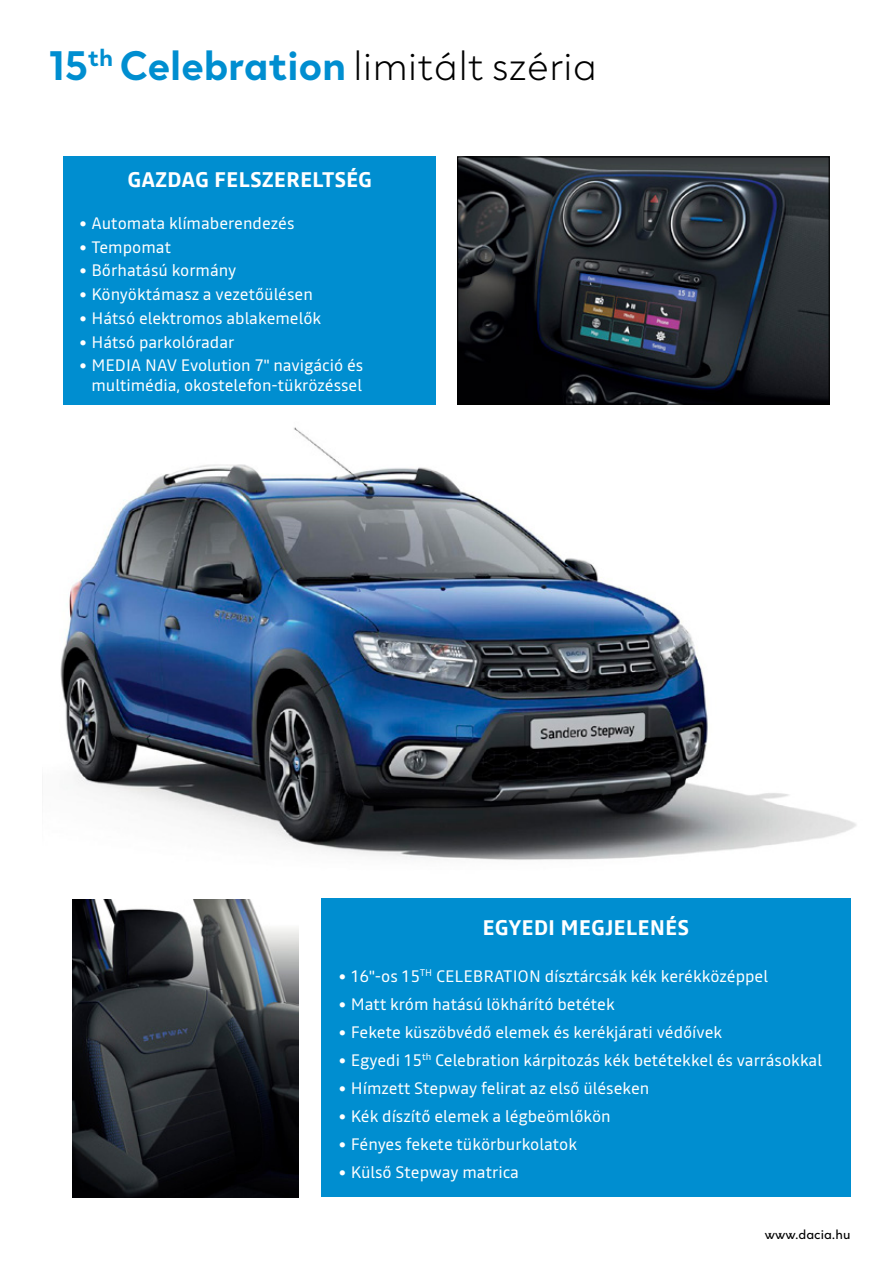
<style>
.page{position:relative;width:893px;height:1263px;background:#fff}
.page>*{position:absolute;margin:0;border:0;box-sizing:border-box;transform-origin:0 0}
.t1{font:300 42px "Dacia Spirit";color:#000}
.t2{font:700 21px "Read";color:#fff}
.t3{font:16.5px/19.5px "Read";color:#fff;text-align:right}
.t4{font:13.5px "Dacia Spirit";color:#000}
.s1{font-weight:700;color:#008ed0}
.s2{font-family:"Renault Life";font-size:18px}
.s3{font-family:"Dacia Spirit"}
</style>
<div class="page">
<img style="left:60px;top:378px;width:796px;height:545px">
<div style="left:64px;top:156px;width:372px;height:249px;background:#008ed0"></div>
<div style="left:321px;top:898px;width:529px;height:299px;background:#008ed0"></div>
<img style="left:459px;top:158px;width:369px;height:245px">
<div style="left:457px;top:156px;width:373px;height:249px;border:1px solid #000"></div>
<img style="left:72px;top:899px;width:226px;height:298px">
<h1 class="t1" style="left:49px;top:41px;width:550px"><span class="s1">15</span><sup>th</sup> <span class="s1">Celebration</span> limitált széria</h1>
<p class="t2" style="left:127px;top:165px;width:246px">GAZDAG FELSZE RELTSÉG</p>
<p class="t3" style="left:79px;top:213px;width:217px"><span class="s2">•</span> Automata klímaberendezés</p>
<p class="t3" style="left:79px;top:237px;width:94px"><span class="s2">•</span> Tempomat</p>
<p class="t3" style="left:79px;top:261px;width:159px"><span class="s2">•</span> Bőrhatású kormány</p>
<p class="t3" style="left:79px;top:284px;width:236px"><span class="s2">•</span> Könyöktámasz a vezetőülésen</p>
<p class="t3" style="left:79px;top:308px;width:244px"><span class="s2">•</span> Hátsó elektromos ablakemelők</p>
<p class="t3" style="left:79px;top:332px;width:157px"><span class="s2">•</span> Hátsó parkolóradar</p>
<p class="t3" style="left:79px;top:356px;width:286px"><span class="s2">•</span> MEDIA NAV Evolution 7<span class="s3">"</span> navigáció és multimédia, okostelefon-tükrözéssel</p>
<p class="t2" style="left:482px;top:913px;width:50px">EGYEDI</p>
<p class="t2" style="left:560px;top:913px;width:67px">MEGJELEN</p>
<p class="t2" style="left:665px;top:913px;width:25px">ÉS</p>
<p class="t3" style="left:338px;top:966px;width:431px"><span class="s2">•</span> 16<span class="s3">"</span>-os 15<sup>th</sup> CELEBRATION dísztárcsák kék kerékközéppel</p>
<p class="t3" style="left:338px;top:994px;width:278px"><span class="s2">•</span> Matt króm hatású lökhárító betétek</p>
<p class="t3" style="left:338px;top:1022px;width:386px"><span class="s2">•</span> Fekete küszöbvédő elemek és kerékjárati védőívek</p>
<p class="t3" style="left:338px;top:1050px;width:485px"><span class="s2">•</span> Egyedi 15<sup>th</sup> Celebration kárpitozás kék betétekkel és varrásokkal</p>
<p class="t3" style="left:338px;top:1078px;width:313px"><span class="s2">•</span> Hímzett Stepway felirat az első üléseken</p>
<p class="t3" style="left:338px;top:1106px;width:274px"><span class="s2">•</span> Kék díszítő elemek a légbeömlőkön</p>
<p class="t3" style="left:338px;top:1134px;width:241px"><span class="s2">•</span> Fényes fekete tükörburkolatok</p>
<p class="t3" style="left:338px;top:1162px;width:183px"><span class="s2">•</span> Külső Stepway matrica</p>
<p class="t4" style="left:765px;top:1224px;width:87px">www.dacia.hu</p>
</div>
